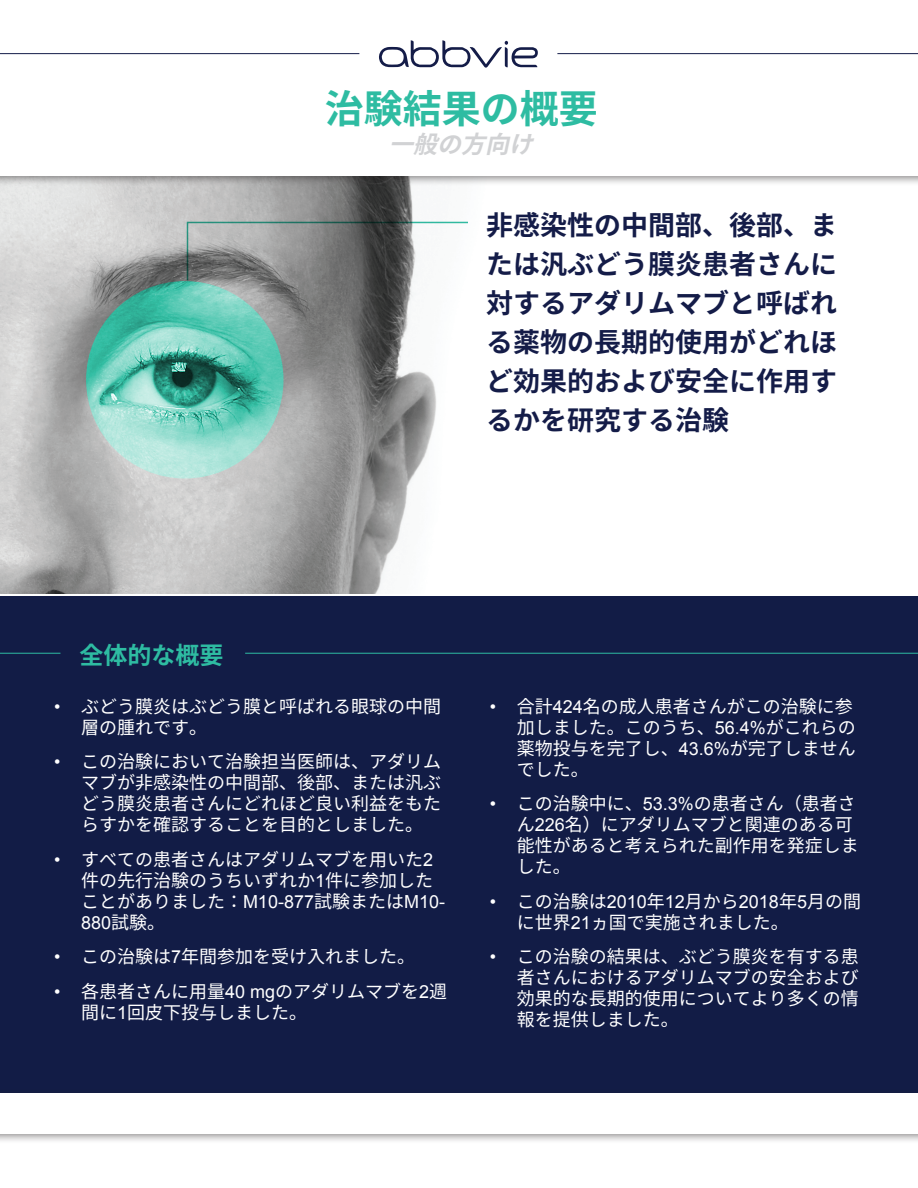
<style>
.page{position:relative;width:918px;height:1188px;background:#fff}
.page>*{position:absolute;margin:0;border:0;box-sizing:border-box;transform-origin:0 0}
.t1{font:700 39px "Noto Sans CJ Kjp";color:#2ebca2}
.t2{font:700 27px/39px "Noto Sans CJ Kjp";color:#141c48;text-align:justify}
.t3{font:italic 700 24px "Noto Sans CJ Kjp";color:#d1d2d4}
.t4{font:700 24px "Noto Sans CJ Kjp";color:#2ebca2}
.t5{font:18px/21px "Noto Sans CJ Kjp";color:#fff}
.t6{font:18px "Arial";color:#fff}
.s1{font-family:"Arial"}
.s2{font-family:"Noto Sans CJ Kjp"}
</style>
<div class="page">
<div style="left:0;top:596px;width:918px;height:538px;background:#121c46"></div>
<div style="left:0;top:1088px;width:918px;height:56px;background:#231f20;opacity:.5"></div>
<div style="left:0;top:1094px;width:918px;height:40px;background:#fff"></div>
<img style="left:0;top:186px;width:437px;height:408px">
<div style="left:0;top:0;width:918px;height:186px;background:#231f20;opacity:.5"></div>
<div style="left:0;top:0;width:918px;height:176px;background:#fff"></div>
<svg style="left:379px;top:40px;width:159px;height:28px"></svg>
<hr style="left:0;top:53px;width:359px;height:1px;background:#141c48">
<hr style="left:557px;top:53px;width:361px;height:1px;background:#141c48">
<hr style="left:0;top:653px;width:60px;height:1px;background:#2ebca2">
<hr style="left:245px;top:653px;width:673px;height:1px;background:#2ebca2">
<svg style="left:86px;top:281px;width:198px;height:197px;background:#6ec6b5"></svg>
<svg style="left:186px;top:221px;width:282px;height:61px"></svg>
<h1 class="t1" style="left:325px;top:87px;width:274px">治験結果の概要</h1>
<h3 class="t3" style="left:389px;top:131px;width:160px">一般の方向け</h3>
<h2 class="t2" style="left:486px;top:207px;width:352px">非感染性の中間部、後部、または汎ぶどう膜炎患者さんに対するアダリムマブと呼ばれる薬物の長期的使用がどれほど効果的および安全に作用するかを研究する治験</h2>
<h3 class="t4" style="left:80px;top:641px;width:145px">全体的な概要</h3>
<p class="t5" style="left:81px;top:696px;width:361px;text-indent:-27px"><span class="s1">•</span> ぶどう膜炎はぶどう膜と呼ばれる眼球の中間層の腫れです。</p>
<p class="t5" style="left:81px;top:751px;width:361px;text-align:justify;text-indent:-27px"><span class="s1">•</span> この治験において治験担当医師は、アダリムマブが非感染性の中間部、後部、または汎ぶどう膜炎患者さんにどれほど良い利益をもたらすかを確認することを目的としました。</p>
<p class="t5" style="left:81px;top:849px;width:366px;text-indent:-27px"><span class="s1">•</span> すべての患者さんはアダリムマブを用いた<span class="s1">2</span>件の先行治験のうちいずれか<span class="s1">1</span>件に参加したことがありました：<span class="s1">M10-877</span>試験または<span class="s1">M10-</span></p>
<p class="t6" style="left:81px;top:911px;width:86px">880<span class="s2">試験。</span></p>
<p class="t5" style="left:54px;top:946px;width:363px"><span class="s1">•</span> この治験は<span class="s1">7</span>年間参加を受け入れました。</p>
<p class="t5" style="left:81px;top:981px;width:368px;text-indent:-27px"><span class="s1">•</span> 各患者さんに用量<span class="s1">40 mg</span>のアダリムマブを<span class="s1">2</span>週間に<span class="s1">1</span>回皮下投与しました。</p>
<p class="t5" style="left:517px;top:696px;width:341px;text-indent:-27px"><span class="s1">•</span> 合計<span class="s1">424</span>名の成人患者さんがこの治験に参加しました。このうち、<span class="s1">56.4%</span>がこれらの薬物投与を完了し、<span class="s1">43.6%</span>が完了しませんでした。</p>
<p class="t5" style="left:517px;top:794px;width:344px;text-indent:-27px"><span class="s1">•</span> この治験中に、<span class="s1">53.3%</span>の患者さん（患者さん<span class="s1">226</span>名）にアダリムマブと関連のある可能性があると考えられた副作用を発症しました。</p>
<p class="t5" style="left:517px;top:891px;width:346px;text-indent:-27px"><span class="s1">•</span> この治験は<span class="s1">2010</span>年<span class="s1">12</span>月から<span class="s1">2018</span>年<span class="s1">5</span>月の間に世界<span class="s1">21</span>ヵ国で実施されました。</p>
<p class="t5" style="left:517px;top:947px;width:344px;text-align:justify;text-indent:-27px"><span class="s1">•</span> この治験の結果は、ぶどう膜炎を有する患者さんにおけるアダリムマブの安全および効果的な長期的使用についてより多くの情報を提供しました。</p>
</div>
